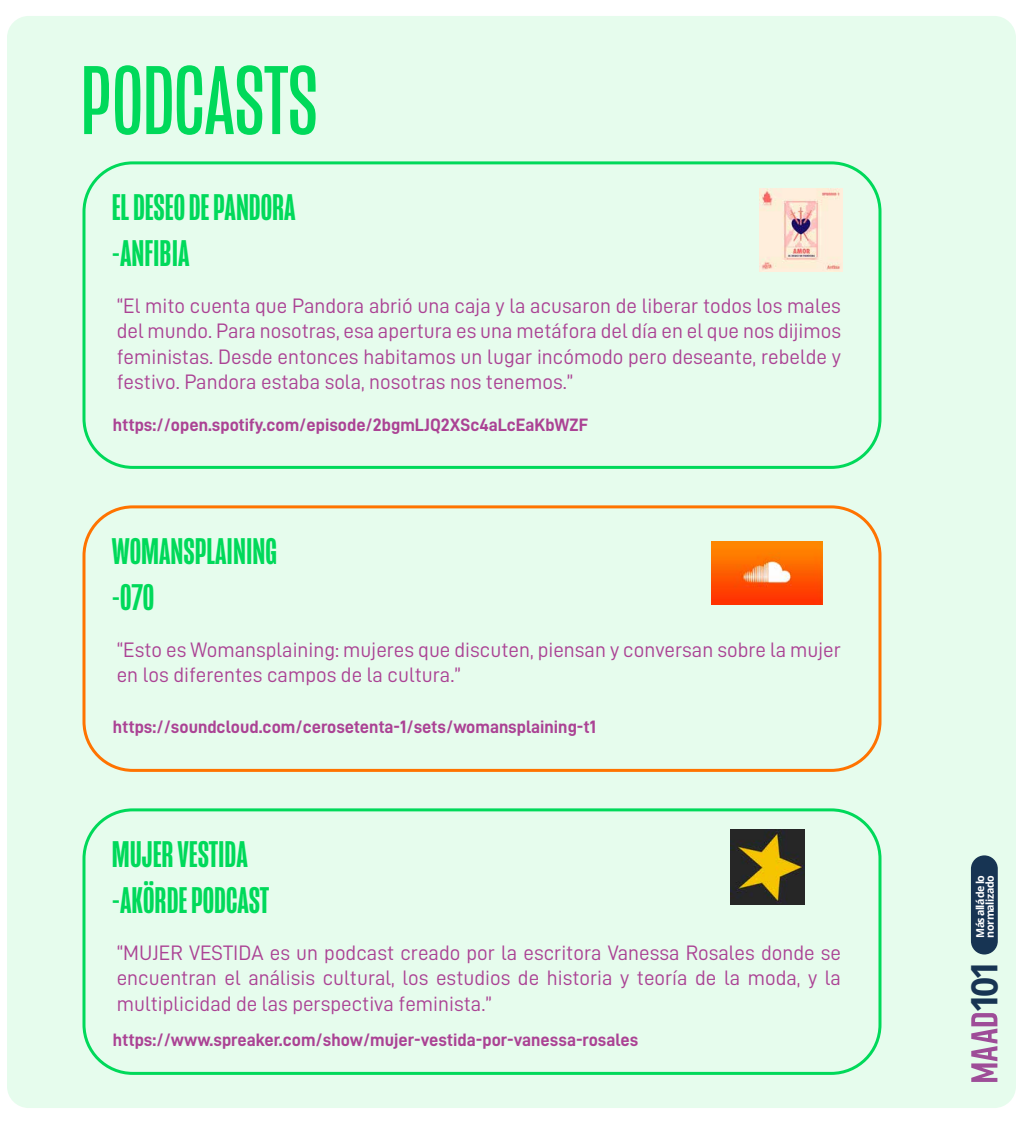
<style>
.page{position:relative;width:1024px;height:1124px;background:#fff}
.page>*{position:absolute;margin:0;border:0;box-sizing:border-box;transform-origin:0 0}
.t1{font:100px "Mongoose";color:#00d95a}
.t2{font:500 38px/45.6px "Mongoose";color:#00d95a}
.t3{font:700 36.5px "Open Sans";color:#173453;scale:.96 1}
.t4{font:21px/25.2px "D DIN";color:#ab4294;text-align:justify}
.t5{font:18px "D DIN Bold";color:#ab4294}
.t6{font:700 10.9px/9.8px "Open Sans";letter-spacing:-.04em;color:#fff}
</style>
<div class="page">
<div style="left:7px;top:16px;width:1009px;height:1092px;background:#e6fced;border-radius:22px"></div>
<div style="left:971px;top:855px;width:27px;height:100px;background:#173453;border-radius:13px"></div>
<svg style="left:971px;top:1013px;width:26px;height:69px"></svg>
<div style="left:82px;top:161px;width:799px;height:308px;border:3px solid #00d95a;border-radius:49px"></div>
<div style="left:82px;top:505px;width:799px;height:267px;border:3px solid #ff7300;border-radius:49px"></div>
<img style="left:711px;top:542px;width:112px;height:63px">
<div style="left:82px;top:808px;width:799px;height:267px;border:3px solid #00d95a;border-radius:49px"></div>
<img style="left:730px;top:830px;width:75px;height:75px">
<img style="left:759px;top:188px;width:84px;height:84px">
<h1 class="t1" style="left:81px;top:44px;width:239px">PODCASTS</h1>
<h2 class="t2" style="left:112px;top:185px;width:185px">EL DESEO DE PANDORA -ANFIBIA</h2>
<p class="t4" style="left:117px;top:293px;width:726px">“El mito cuenta que Pandora abrió una caja y la acusaron de liberar todos los males del mundo. Para nosotras, esa apertura es una metáfora del día en el que nos dijimos feministas. Desde entonces habitamos un lugar incómodo pero deseante, rebelde y festivo. Pandora estaba sola, nosotras nos tenemos.”</p>
<p class="t5" style="left:113px;top:415px;width:477px">https://open.spotify.com/episode/2bgmLJQ2XSc4aLcEaKbWZF</p>
<h2 class="t2" style="left:112px;top:529px;width:167px">WOMANSPLAINING -070</h2>
<p class="t4" style="left:117px;top:637px;width:726px">“Esto es Womansplaining: mujeres que discuten, piensan y conversan sobre la mujer en los diferentes campos de la cultura.”</p>
<p class="t5" style="left:113px;top:717px;width:485px">https://soundcloud.com/cerosetenta-1/sets/womansplaining-t1</p>
<h2 class="t2" style="left:112px;top:832px;width:159px">MUJER VESTIDA -AKÖRDE PODCAST</h2>
<p class="t4" style="left:117px;top:940px;width:726px">“MUJER VESTIDA es un podcast creado por la escritora Vanessa Rosales donde se encuentran el análisis cultural, los estudios de historia y teoría de la moda, y la multiplicidad de las perspectiva feminista.”</p>
<p class="t5" style="left:113px;top:1030px;width:527px">https://www.spreaker.com/show/mujer-vestida-por-vanessa-rosales</p>
<p class="t6" style="left:975px;top:938px;width:64px;rotate:-90deg">Más allá de lo normalizado</p>
<h3 class="t3" style="left:958px;top:1013px;width:57px;rotate:-90deg">101</h3>
</div>
